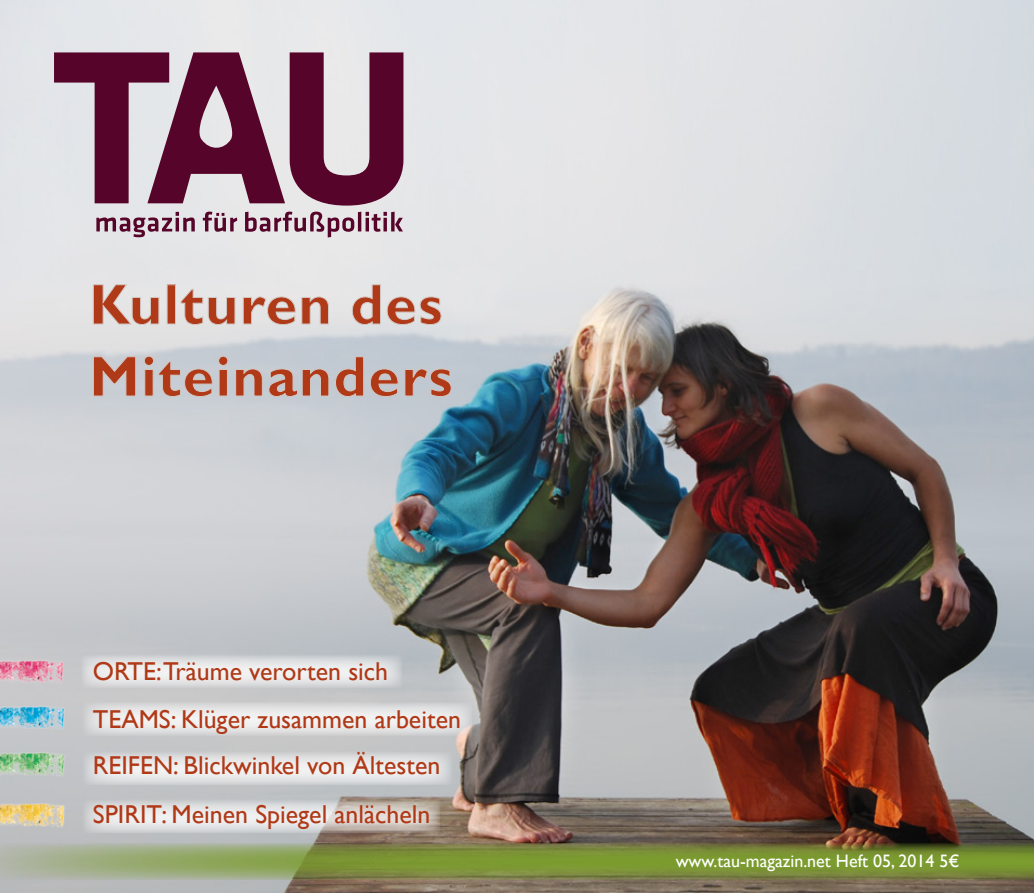
<style>
.page{position:relative;width:1034px;height:893px;background:#fff}
.page>*{position:absolute;margin:0;border:0;box-sizing:border-box;transform-origin:0 0}
.R_Text_Randfeld{font:700 57.6px/72px "Gill Sans";letter-spacing:.02em;color:#b03917}
.R_Text_Randfeld-2{font:25.8px "Gill Sans";color:#b03917}
.t1{font:18px "Gill Sans";color:#fff}
</style>
<div class="page">
<img style="left:0;top:0;width:1033px;height:893px">
<svg style="left:96px;top:212px;width:307px;height:25px;background:#baa1ad"></svg>
<svg style="left:54px;top:52px;width:349px;height:154px;background:#976b80"></svg>
<svg style="left:82px;top:655px;width:320px;height:33px"></svg>
<svg style="left:83px;top:702px;width:389px;height:33px"></svg>
<svg style="left:83px;top:752px;width:369px;height:33px"></svg>
<svg style="left:83px;top:800px;width:357px;height:33px;background:#d7d5d3"></svg>
<svg style="left:0;top:843px;width:1033px;height:37px;background:#83944e"></svg>
<svg style="left:93px;top:284px;width:67px;height:41px;background:#e2e0e0"></svg>
<div style="left:167px;top:285px;width:8px;height:39px;border:1px solid #d2c7c3"></div>
<svg style="left:180px;top:288px;width:56px;height:37px;background:#e2e0e0"></svg>
<svg style="left:242px;top:296px;width:87px;height:29px;background:#e1dfde"></svg>
<svg style="left:351px;top:284px;width:90px;height:41px;background:#e1e0e0"></svg>
<svg style="left:93px;top:356px;width:43px;height:41px;background:#c9ccd1"></svg>
<svg style="left:143px;top:355px;width:85px;height:42px;background:#c7cbd1"></svg>
<svg style="left:235px;top:356px;width:217px;height:41px;background:#c3c9d0"></svg>
<img style="left:0;top:652px;width:74px;height:38px">
<img style="left:0;top:698px;width:75px;height:39px">
<img style="left:0;top:745px;width:75px;height:38px">
<img style="left:0;top:796px;width:75px;height:37px">
<p class="R_Text_Randfeld" style="left:89px;top:270px;width:365px">Kulturen des<br>Miteinanders</p>
<p class="R_Text_Randfeld-2" style="left:93px;top:656px;width:297px">ORTE:Träume verorten sich</p>
<p class="R_Text_Randfeld-2" style="left:93px;top:704px;width:369px">TEAMS: Klüger zusammen arbeiten</p>
<p class="R_Text_Randfeld-2" style="left:93px;top:750px;width:349px">REIFEN: Blickwinkel von Ältesten</p>
<p class="R_Text_Randfeld-2" style="left:93px;top:800px;width:339px">SPIRIT: Meinen Spiegel anlächeln</p>
<p class="t1" style="left:675px;top:851px;width:285px">www.tau-magazin.net Heft 05, 2014 5€</p>
</div>
